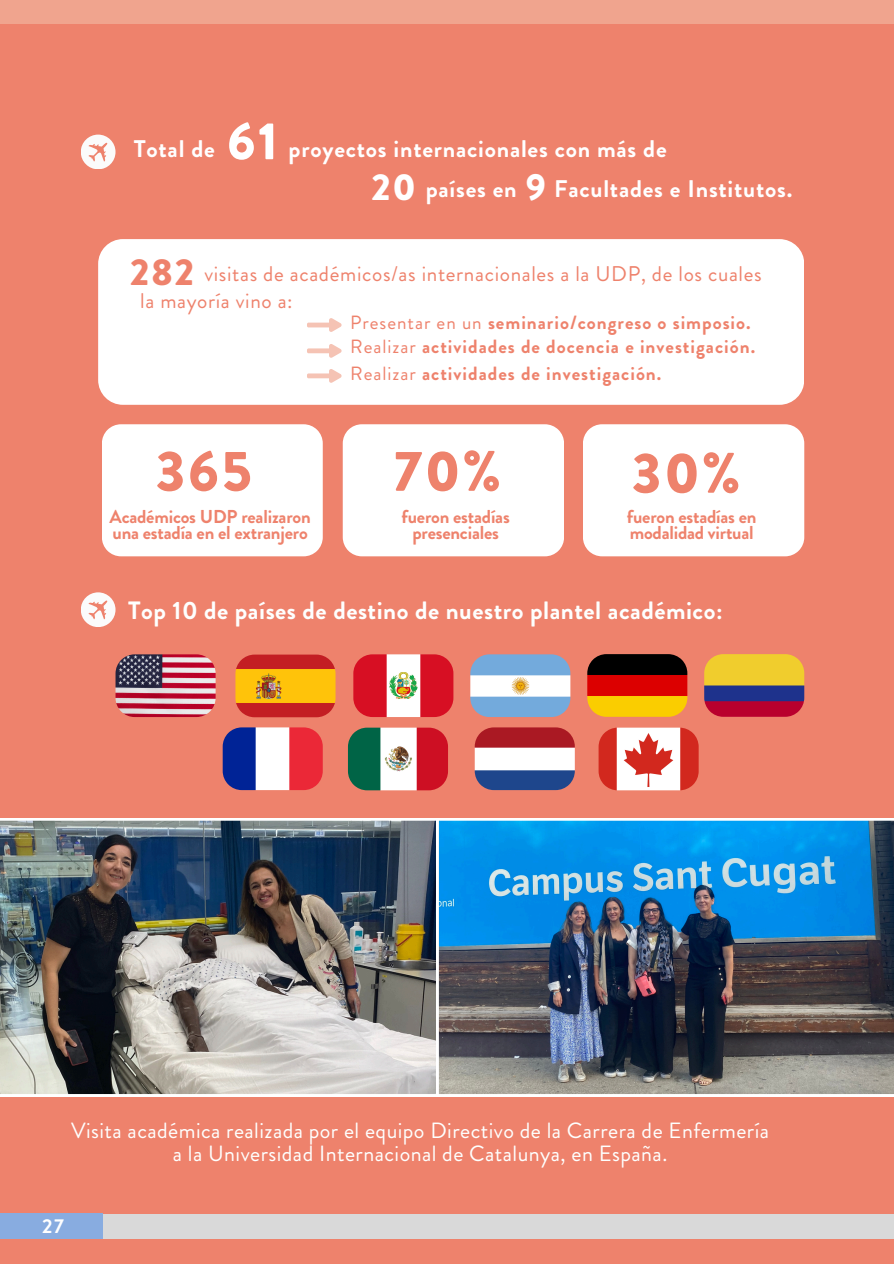
<style>
.page{position:relative;width:894px;height:1264px;background:#fff}
.page>*{position:absolute;margin:0;border:0;box-sizing:border-box;transform-origin:0 0}
.t1{font:900 57px "Brandon Grotesque";letter-spacing:.05em;color:#ee826c}
.t2{font:900 52.5px "Brandon Grotesque";color:#fff}
.t3{font:900 37.5px "Brandon Grotesque";color:#fff}
.t4{font:900 37.5px "Brandon Grotesque";color:#ee826c}
.t5{font:700 25.05px "Brandon Grotesque";letter-spacing:.02em;color:#fefffe}
.t6{font:700 24px "Brandon Grotesque";letter-spacing:.03em;color:#fff}
.t7{font:22.05px/22.5px "Brandon Grotesque";letter-spacing:.02em;color:#fefffe;text-align:center}
.t8{font:21.3px/27px "Brandon Grotesque";letter-spacing:.03em;color:#ee826c}
.t9{font:700 20.1px "Brandon Grotesque";color:#fff}
.t10{font:700 19.2px "Brandon Grotesque";letter-spacing:.05em;color:#ee826c}
.t11{font:700 18.6px/16.8px "Brandon Grotesque";letter-spacing:-.01em;color:#ee826c}
.s1{font-weight:400}
</style>
<div class="page">
<div style="left:0;top:0;width:893px;height:1263px;background:#ee826c"></div>
<div style="left:0;top:0;width:893px;height:23px;background:#f0a48e"></div>
<div style="left:102px;top:424px;width:220px;height:132px;background:#fff"></div>
<div style="left:342px;top:424px;width:222px;height:132px;background:#fff"></div>
<div style="left:583px;top:424px;width:221px;height:132px;background:#fff"></div>
<div style="left:98px;top:239px;width:705px;height:166px;background:#fff;border-radius:25px"></div>
<div style="left:307px;top:322px;width:24px;height:5px;background:#f5c3b4;border-radius:2px"></div>
<svg style="left:329px;top:318px;width:13px;height:14px"></svg>
<div style="left:307px;top:348px;width:24px;height:5px;background:#f5c3b4;border-radius:2px"></div>
<svg style="left:329px;top:344px;width:13px;height:14px"></svg>
<div style="left:307px;top:373px;width:24px;height:5px;background:#f5c3b4;border-radius:2px"></div>
<svg style="left:329px;top:369px;width:13px;height:14px"></svg>
<div style="left:81px;top:592px;width:34px;height:35px;background:#fbfbfb;border-radius:50%"></div>
<svg style="left:88px;top:600px;width:19px;height:19px"></svg>
<img style="left:115px;top:654px;width:100px;height:63px">
<img style="left:235px;top:654px;width:100px;height:63px">
<img style="left:353px;top:654px;width:100px;height:63px">
<img style="left:470px;top:654px;width:100px;height:63px">
<img style="left:587px;top:654px;width:100px;height:62px">
<img style="left:223px;top:727px;width:99px;height:63px">
<img style="left:348px;top:727px;width:100px;height:63px">
<img style="left:474px;top:727px;width:100px;height:63px">
<img style="left:598px;top:727px;width:100px;height:63px">
<img style="left:704px;top:654px;width:100px;height:62px">
<div style="left:81px;top:135px;width:34px;height:34px;background:#fbfbfb;border-radius:50%"></div>
<svg style="left:88px;top:142px;width:19px;height:19px"></svg>
<img style="left:0;top:818px;width:436px;height:278px">
<img style="left:436px;top:818px;width:457px;height:278px">
<div style="left:2px;top:1214px;width:891px;height:24px;background:#d9d9d9"></div>
<div style="left:0;top:1213px;width:102px;height:25px;background:#88ace0"></div>
<p class="t2" style="left:227px;top:104px;width:52px">61</p>
<p class="t6" style="left:134px;top:132px;width:83px">Total de</p>
<p class="t6" style="left:288px;top:132px;width:379px">proyectos internacionales con más de</p>
<p class="t6" style="left:425px;top:172px;width:92px">países en</p>
<p class="t6" style="left:554px;top:172px;width:240px">Facultades e Institutos.</p>
<h2 class="t3" style="left:371px;top:161px;width:46px">20</h2>
<h4 class="t3" style="left:525px;top:161px;width:22px">9</h4>
<p class="t4" style="left:130px;top:246px;width:65px">282</p>
<p class="t8" style="left:140px;top:260px;width:622px;text-indent:64px">visitas de académicos/as internacionales a la UDP, de los cuales la mayoría vino a:</p>
<p class="t10" style="left:350px;top:308px;width:402px"><span class="s1">Presentar en un</span> seminario/congreso o simposio.</p>
<p class="t10" style="left:350px;top:333px;width:406px"><span class="s1">Realizar</span> actividades de docencia e investigación.</p>
<p class="t10" style="left:350px;top:360px;width:313px"><span class="s1">Realizar</span> actividades de investigación.</p>
<h3 class="t1" style="left:156px;top:431px;width:98px">365</h3>
<h1 class="t1" style="left:393px;top:431px;width:109px">70%</h1>
<p class="t11" style="left:109px;top:508px;width:203px">Académicos UDP realizaron una estadía en el extranjero</p>
<p class="t11" style="left:401px;top:508px;width:110px;text-align:center">fueron estadías presenciales</p>
<h1 class="t1" style="left:631px;top:433px;width:110px">30%</h1>
<h5 class="t11" style="left:626px;top:508px;width:131px">fueron estadías en modalidad virtual</h5>
<h5 class="t5" style="left:128px;top:592px;width:596px">Top 10 de países de destino de nuestro plantel académico:</h5>
<h1 class="t7" style="left:71px;top:1119px;width:699px">Visita académica realizada por el equipo Directivo de la Carrera de Enfermería a la Universidad Internacional de Catalunya, en España.</h1>
<h5 class="t9" style="left:42px;top:1211px;width:23px">27</h5>
</div>
